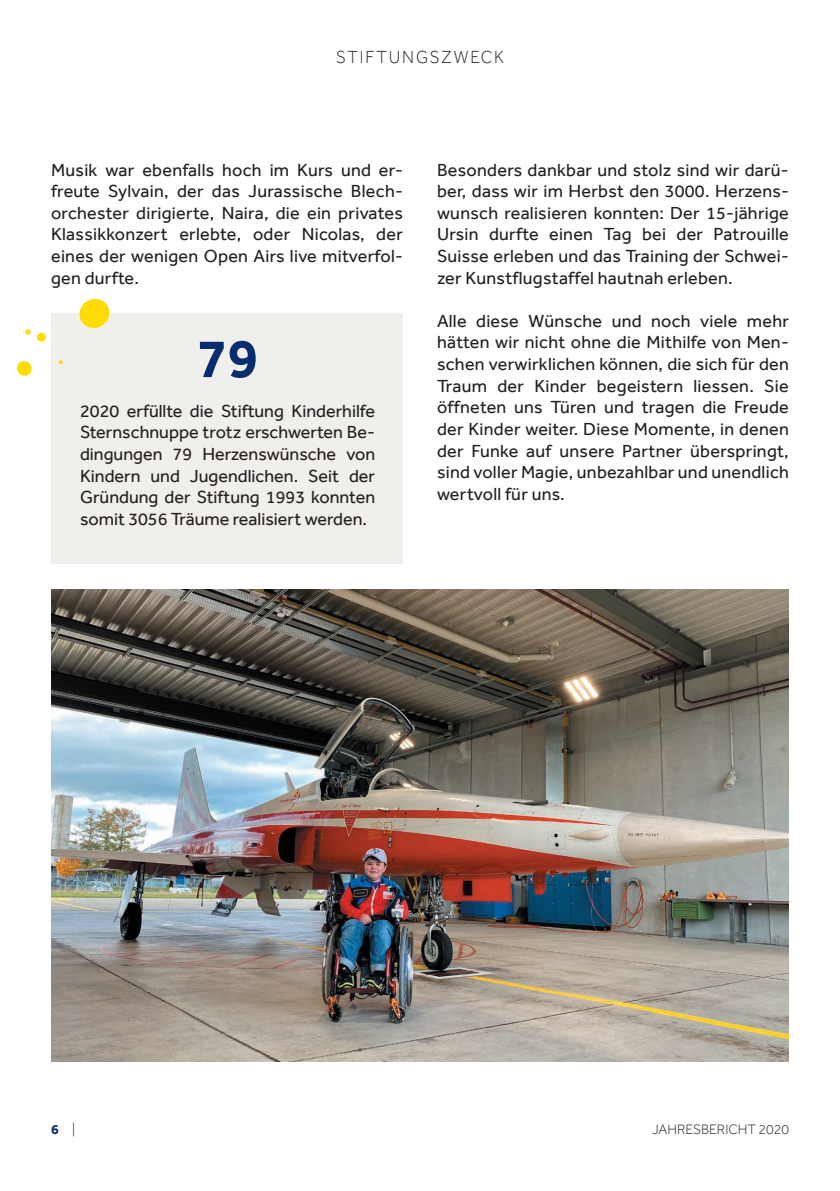
<style>
.page{position:relative;width:840px;height:1191px;background:#fff}
.page>*{position:absolute;margin:0;border:0;box-sizing:border-box;transform-origin:0 0}
.t1{font:700 56px "Effra";color:#052d6f}
.t2{font:18px/21.6px "Effra";letter-spacing:.015em;color:#231f20;text-align:justify}
.t3{font:300 18px "Effra";letter-spacing:.105em;color:#231f20;scale:.95 1}
.t4{font:300 14px "Effra";color:#231f20}
.t5{font:700 14px "Effra";color:#052d6f}
.s1{font-weight:300;color:#231f20}
</style>
<div class="page">
<div style="left:51px;top:313px;width:351px;height:251px;background:#f0efec"></div>
<img style="left:51px;top:590px;width:737px;height:471px">
<svg style="left:79px;top:298px;width:31px;height:30px"></svg>
<svg style="left:17px;top:361px;width:15px;height:15px"></svg>
<svg style="left:25px;top:329px;width:21px;height:13px"></svg>
<svg style="left:58px;top:360px;width:5px;height:4px"></svg>
<p class="t3" style="left:336px;top:46px;width:178px">STIFTUNGSZWECK</p>
<p class="t2" style="left:51px;top:159px;width:353px">Musik war ebenfalls hoch im Kurs und er&shy;freute Sylvain, der das Jurassische Blech&shy;orchester dirigierte, Naira, die ein privates Klassikkonzert erlebte, oder Nicolas, der eines der wenigen Open Airs live mitverfol&shy;gen durfte.</p>
<h1 class="t1" style="left:197px;top:325px;width:63px">79</h1>
<p class="t2" style="left:80px;top:400px;width:296px">2020 erfüllte die Stiftung Kinderhilfe Sternschnuppe trotz erschwerten Be&shy;dingungen 79 Herzenswünsche von Kindern und Jugendlichen. Seit der Gründung der Stiftung 1993 konnten somit 3056 Träume realisiert werden.</p>
<p class="t2" style="left:437px;top:159px;width:353px">Besonders dankbar und stolz sind wir darü&shy;ber, dass wir im Herbst den 3000. Herzens&shy;wunsch realisieren konnten: Der 15-jährige Ursin durfte einen Tag bei der Patrouille Suisse erleben und das Training der Schwei&shy;zer Kunstflugstaffel hautnah erleben.</p>
<p class="t2" style="left:437px;top:310px;width:353px">Alle diese Wünsche und noch viele mehr hätten wir nicht ohne die Mithilfe von Men&shy;schen verwirklichen können, die sich für den Traum der Kinder begeistern liessen. Sie öffneten uns Türen und tragen die Freude der Kinder weiter. Diese Momente, in denen der Funke auf unsere Partner überspringt, sind voller Magie, unbezahlbar und unendlich wertvoll für uns.</p>
<p class="t5" style="left:51px;top:1120px;width:26px">6 <span class="s1">|</span></p>
<p class="t4" style="left:652px;top:1120px;width:138px">JAHRESBERICHT 2020</p>
</div>
